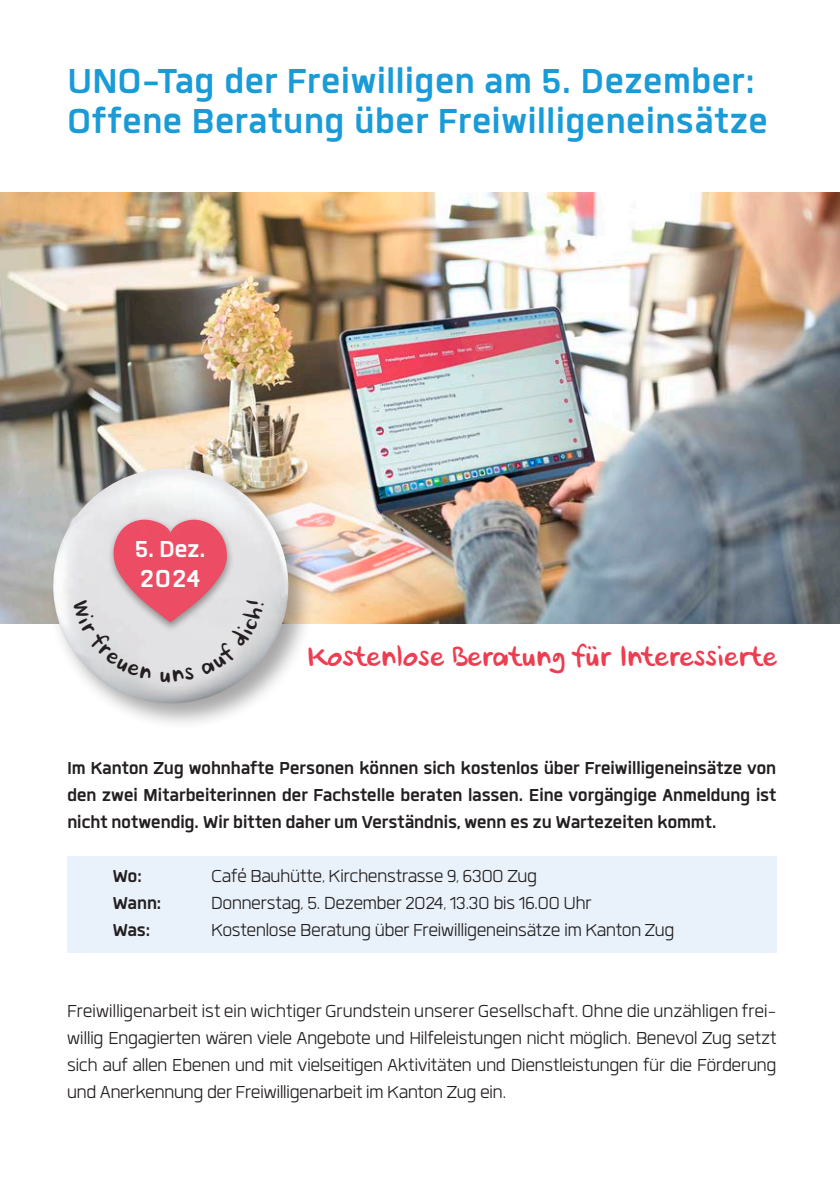
<style>
.page{position:relative;width:840px;height:1191px;background:#fff}
.page>*{position:absolute;margin:0;border:0;box-sizing:border-box;transform-origin:0 0}
.Grundtext{font:700 48px "Quan";letter-spacing:-.005em;color:#199bd8}
.t1{font:700 34px "Quan";color:#fff}
.t2{font:700 32px "Quan";color:#fff}
.Lead{font:30px "Ursula Handschrift";letter-spacing:-.015em;color:#ee3d50}
.Lead-2{font:300 24px/27px "Quan";letter-spacing:-.02em;color:#231f20;text-align:justify}
.Lead-3{font:700 24px/27px "Quan";letter-spacing:-.025em;color:#231f20;text-align:justify}
</style>
<div class="page">
<div style="left:67px;top:856px;width:709px;height:96px;background:#e9f2fa"></div>
<img style="left:0;top:193px;width:839px;height:431px">
<div style="left:48px;top:463px;width:267px;height:267px;background:#231f20;opacity:.4"></div>
<img style="left:49px;top:468px;width:243px;height:239px">
<div style="left:106px;top:516px;width:128px;height:116px;background:#e4e4e6"></div>
<svg style="left:72px;top:519px;width:192px;height:163px"></svg>
<p class="Grundtext" style="left:67px;top:58px;width:689px">UNO-Tag der Freiwilligen am 5. Dezember:</p>
<p class="Grundtext" style="left:67px;top:98px;width:702px">Offene Beratung über Freiwilligeneinsätze</p>
<p class="t2" style="left:134px;top:533px;width:73px">5. Dez.</p>
<p class="t1" style="left:140px;top:562px;width:62px">2024</p>
<p class="Lead" style="left:306px;top:638px;width:471px">Kostenlose Beratung für Interessierte</p>
<p class="Lead-3" style="left:67px;top:754px;width:710px">Im Kanton Zug wohnhafte Personen können sich kostenlos über Freiwilligeneinsätze von den zwei Mitarbeiterinnen der Fachstelle beraten lassen. Eine vorgängige Anmeldung ist nicht notwendig. Wir bitten daher um Verständnis, wenn es zu Wartezeiten kommt.</p>
<p class="Lead-3" style="left:112px;top:862px;width:31px">Wo:</p>
<p class="Lead-2" style="left:211px;top:862px;width:327px">Café Bauhütte, Kirchenstrasse 9, 6300 Zug</p>
<p class="Lead-3" style="left:112px;top:889px;width:51px">Wann:</p>
<p class="Lead-2" style="left:211px;top:889px;width:381px">Donnerstag, 5. Dezember 2024, 13.30 bis 16.00 Uhr</p>
<p class="Lead-3" style="left:112px;top:916px;width:40px">Was:</p>
<p class="Lead-2" style="left:211px;top:916px;width:465px">Kostenlose Beratung über Freiwilligeneinsätze im Kanton Zug</p>
<p class="Lead-2" style="left:67px;top:997px;width:710px">Freiwilligenarbeit ist ein wichtiger Grundstein unserer Gesellschaft. Ohne die unzähligen frei&shy;willig Engagierten wären viele Angebote und Hilfeleistungen nicht möglich. Benevol Zug setzt sich auf allen Ebenen und mit vielseitigen Aktivitäten und Dienstleistungen für die Förderung und Anerkennung der Freiwilligenarbeit im Kanton Zug ein.</p>
</div>
